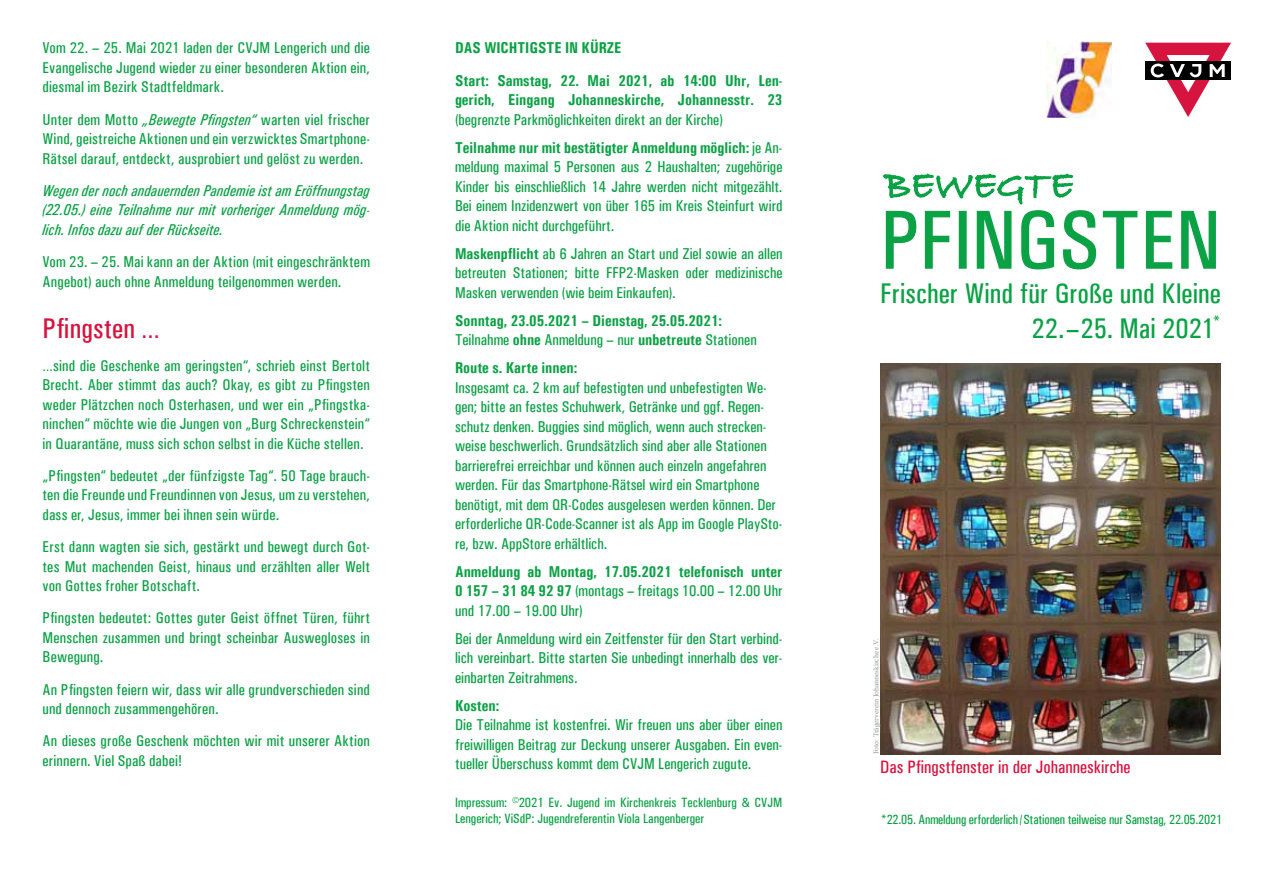
<style>
.page{position:relative;width:1263px;height:893px;background:#fff}
.page>*{position:absolute;margin:0;border:0;box-sizing:border-box;transform-origin:0 0}
.t1{font:500 condensed 84px "Univers";color:#0aa245}
.t2{font:500 condensed 28.5px/34.5px "Univers";letter-spacing:.005em;color:#0aa245;text-align:right}
.t3{font:500 condensed 28.5px "Univers";letter-spacing:.005em;color:#d7143f}
.t4{font:500 condensed 18px "Univers";color:#d7143f}
.t5{font:500 condensed 15.75px/19.5px "Univers";color:#0aa245;text-align:justify}
.t6{font:700 condensed 15.75px/19.5px "Univers";color:#0aa245}
.t7{font:italic 500 condensed 15.75px/19.5px "Univers";letter-spacing:.005em;color:#0aa245;text-align:justify}
.t8{font:500 condensed 13.5px/16.5px "Univers";color:#0aa245}
.t9{font:7.5px "Minion Pro";letter-spacing:-.005em;color:#939598}
.s1{font-style:italic}
.s2{font-weight:700}
.s3{font-weight:500}
</style>
<div class="page">
<svg style="left:883px;top:173px;width:191px;height:32px"></svg>
<svg style="left:1145px;top:43px;width:86px;height:74px"></svg>
<img style="left:1046px;top:42px;width:66px;height:76px">
<img style="left:880px;top:363px;width:340px;height:391px">
<p class="t5" style="left:43px;top:38px;width:329px">Vom 22. – 25. Mai 2021 laden der CVJM Lengerich und die Evangelische Jugend wieder zu einer besonderen Aktion ein, diesmal im Bezirk Stadtfeldmark.</p>
<p class="t5" style="left:43px;top:110px;width:329px">Unter dem Motto <span class="s1">„Bewegte Pfingsten“</span> warten viel frischer Wind, geistreiche Aktionen und ein verzwicktes Smartphone-Rätsel darauf, entdeckt, ausprobiert und gelöst zu werden.</p>
<p class="t7" style="left:43px;top:181px;width:329px">Wegen der noch andauernden Pandemie ist am Eröffnungstag (22.05.) eine Teilnahme nur mit vorheriger Anmeldung mög&shy;lich. Infos dazu auf der Rückseite.</p>
<p class="t5" style="left:43px;top:252px;width:329px">Vom 23. – 25. Mai kann an der Aktion (mit eingeschränktem<br>Angebot) auch ohne Anmeldung teilgenommen werden.</p>
<h2 class="t3" style="left:43px;top:312px;width:119px">Pfingsten …</h2>
<p class="t5" style="left:43px;top:356px;width:329px">…sind die Geschenke am geringsten“, schrieb einst Bertolt Brecht. Aber stimmt das auch? Okay, es gibt zu Pfingsten weder Plätzchen noch Osterhasen, und wer ein „Pfingstka&shy;ninchen“ möchte wie die Jungen von „Burg Schreckenstein“ in Quarantäne, muss sich schon selbst in die Küche stellen.</p>
<p class="t5" style="left:43px;top:466px;width:329px">„Pfingsten“ bedeutet „der fünfzigste Tag“. 50 Tage brauch&shy;ten die Freunde und Freundinnen von Jesus, um zu verstehen, dass er, Jesus, immer bei ihnen sein würde.</p>
<p class="t5" style="left:43px;top:537px;width:329px">Erst dann wagten sie sich, gestärkt und bewegt durch Got&shy;tes Mut machenden Geist, hinaus und erzählten aller Welt von Gottes froher Botschaft.</p>
<p class="t5" style="left:43px;top:608px;width:329px">Pfingsten bedeutet: Gottes guter Geist öffnet Türen, führt Menschen zusammen und bringt scheinbar Auswegloses in Bewegung.</p>
<p class="t5" style="left:43px;top:680px;width:329px">An Pfingsten feiern wir, dass wir alle grundverschieden sind und dennoch zusammengehören.</p>
<p class="t5" style="left:43px;top:731px;width:329px">An dieses große Geschenk möchten wir mit unserer Aktion erinnern. Viel Spaß dabei!</p>
<p class="t6" style="left:455px;top:32px;width:329px;line-height:32.2px">DAS WICHTIGSTE IN KÜRZE<br>Start: Samstag, 22. Mai 2021, ab 14:00 Uhr, Len-</p>
<p class="t6" style="left:455px;top:90px;width:329px">gerich, Eingang Johanneskirche, Johannesstr. 23</p>
<p class="t5" style="left:455px;top:105px;width:329px;line-height:28px">(begrenzte Parkmöglichkeiten direkt an der Kirche)<br><span class="s2">Teilnahme nur mit bestätigter Anmeldung möglich:</span> je An-</p>
<p class="t5" style="left:455px;top:157px;width:329px">meldung maximal 5 Personen aus 2 Haushalten; zugehörige Kinder bis einschließlich 14 Jahre werden nicht mitgezählt.<br>Bei einem Inzidenzwert von über 165 im Kreis Steinfurt wird die Aktion nicht durchgeführt.</p>
<p class="t5" style="left:455px;top:244px;width:329px"><span class="s2">Maskenpflicht</span> ab 6 Jahren an Start und Ziel sowie an allen betreuten Stationen; bitte FFP2-Masken oder medizinische Masken verwenden (wie beim Einkaufen).</p>
<p class="t6" style="left:455px;top:310px;width:303px">Sonntag, 23.05.2021 – Dienstag, 25.05.2021:<br><span class="s3">Teilnahme</span> ohne <span class="s3">Anmeldung – nur</span> unbetreute <span class="s3">Stationen</span></p>
<p class="t6" style="left:455px;top:358px;width:124px">Route s. Karte innen:</p>
<p class="t5" style="left:455px;top:378px;width:329px;text-align:left">Insgesamt ca. 2 km auf befestigten und unbefestigten We&shy;gen; bitte an festes Schuhwerk, Getränke und ggf. Regen&shy;schutz denken. Buggies sind möglich, wenn auch strecken&shy;weise beschwerlich. Grundsätzlich sind aber alle Stationen barrierefrei erreichbar und können auch einzeln angefahren werden. Für das Smartphone-Rätsel wird ein Smartphone benötigt, mit dem QR-Codes ausgelesen werden können. Der erforderliche QR-Code-Scanner ist als App im Google PlaySto&shy;re, bzw. AppStore erhältlich.</p>
<p class="t6" style="left:455px;top:561px;width:329px;text-align:justify">Anmeldung ab Montag, 17.05.2021 telefonisch unter 0 157 – 31 84 92 97 <span class="s3">(montags – freitags 10.00 – 12.00 Uhr und 17.00 – 19.00 Uhr)</span></p>
<p class="t5" style="left:455px;top:629px;width:329px">Bei der Anmeldung wird ein Zeitfenster für den Start verbind&shy;lich vereinbart. Bitte starten Sie unbedingt innerhalb des ver&shy;einbarten Zeitrahmens.</p>
<p class="t6" style="left:455px;top:695px;width:46px">Kosten:</p>
<p class="t5" style="left:455px;top:715px;width:329px">Die Teilnahme ist kostenfrei. Wir freuen uns aber über einen freiwilligen Beitrag zur Deckung unserer Ausgaben. Ein even&shy;tueller Überschuss kommt dem CVJM Lengerich zugute.</p>
<p class="t8" style="left:455px;top:794px;width:329px">Impressum: ©️2021 Ev. Jugend im Kirchenkreis Tecklenburg &amp; CVJM<br>Lengerich; ViSdP: Jugendreferentin Viola Langenberger</p>
<h1 class="t1" style="left:880px;top:191px;width:342px">PFINGSTEN</h1>
<h2 class="t2" style="left:880px;top:276px;width:342px">Frischer Wind für Große und Kleine<br>22.–25. Mai 2021<sup>*</sup></h2>
<p class="t9" style="left:871px;top:754px;width:117px;rotate:-90deg">Foto: Trägerverein Johanneskirche e.V.</p>
<p class="t4" style="left:880px;top:756px;width:252px">Das Pfingstfenster in der Johanneskirche</p>
<p class="t8" style="left:881px;top:811px;width:343px">*22.05. Anmeldung erforderlich/Stationen teilweise nur Samstag, 22.05.2021</p>
</div>
